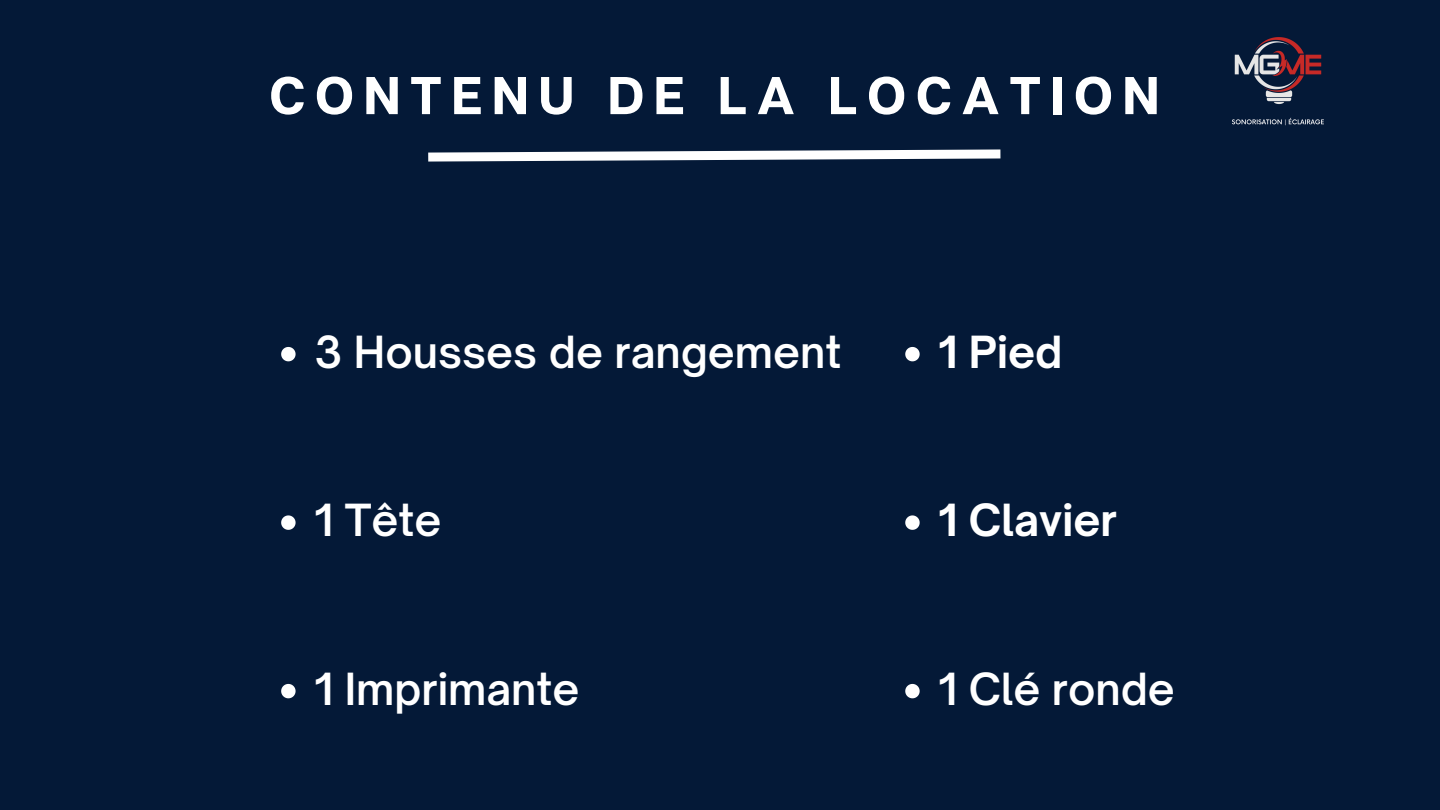
<style>
.page{position:relative;width:1440px;height:810px;background:#041937}
.page>*{position:absolute;margin:0;border:0;box-sizing:border-box;transform-origin:0 0}
.t1{font:700 53px "Articulat CF";letter-spacing:.18em;color:#fff}
.t2{font:600 42.4px "Open Sauce One";color:#fff}
.t3{font:700 42.4px "Open Sauce One";color:#fff}
</style>
<div class="page">
<svg style="left:428px;top:149px;width:573px;height:13px"></svg>
<svg style="left:905px;top:347px;width:15px;height:14px"></svg>
<svg style="left:905px;top:515px;width:15px;height:15px"></svg>
<svg style="left:905px;top:684px;width:15px;height:14px"></svg>
<svg style="left:281px;top:347px;width:15px;height:14px"></svg>
<svg style="left:281px;top:515px;width:15px;height:15px"></svg>
<svg style="left:281px;top:684px;width:15px;height:14px"></svg>
<img style="left:1232px;top:37px;width:92px;height:89px">
<p class="t1" style="left:269px;top:62px;width:892px">CONTENU DE LA LOCATION</p>
<p class="t2" style="left:314px;top:325px;width:528px">3 Housses de rangement</p>
<p class="t2" style="left:314px;top:494px;width:129px">1 Tête</p>
<p class="t2" style="left:314px;top:662px;width:267px">1 Imprimante</p>
<p class="t3" style="left:938px;top:325px;width:126px">1 Pied</p>
<p class="t3" style="left:938px;top:494px;width:180px">1 Clavier</p>
<p class="t2" style="left:938px;top:662px;width:238px">1 Clé ronde</p>
</div>
